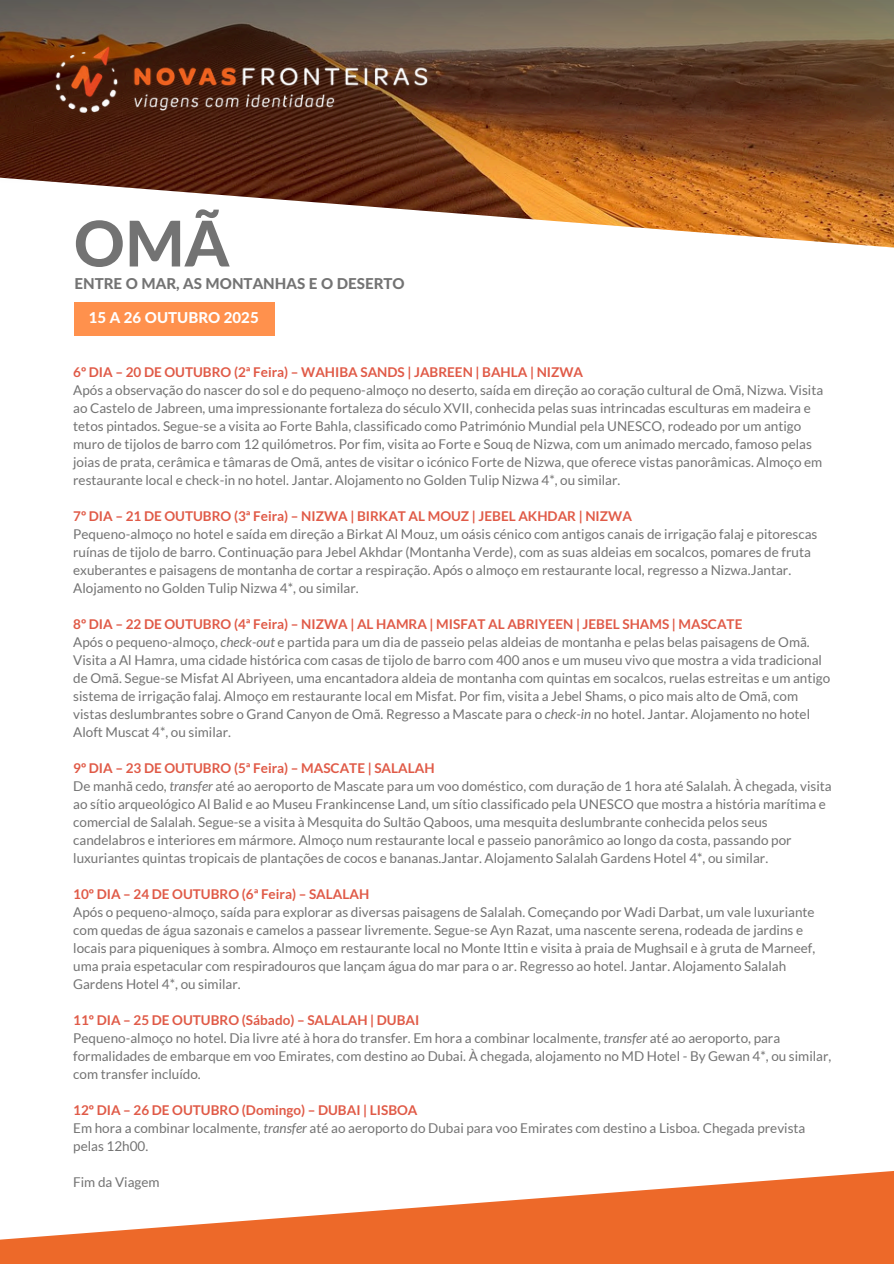
<style>
.page{position:relative;width:894px;height:1264px;background:#fff}
.page>*{position:absolute;margin:0;border:0;box-sizing:border-box;transform-origin:0 0}
.t1{font:800 63px "Lato Latin";color:#737373}
.t2{font:800 15px "Lato Latin";color:#737373}
.t3{font:800 15px "Lato Latin";color:#fff}
.t4{font:13.5px/18px "Lato";color:#737373}
.t5{font:700 13.5px "Lato";color:#e05a47}
.s1{font-style:italic}
</style>
<div class="page">
<svg style="left:0;top:1171px;width:893px;height:92px;fill:#ed6929"></svg>
<svg style="left:56px;top:182px;width:837px;height:154px"></svg>
<div style="left:74px;top:302px;width:201px;height:33px;background:#ff914d"></div>
<img style="left:0;top:0;width:893px;height:182px">
<p class="t1" style="left:74px;top:216px;width:157px">OMÃ</p>
<p class="t2" style="left:74px;top:277px;width:331px">ENTRE O MAR, AS MONTANHAS E O DESERTO</p>
<p class="t3" style="left:89px;top:311px;width:171px">15 A 26 OUTUBRO 2025</p>
<p class="t5" style="left:73px;top:363px;width:511px">6º DIA – 20 DE OUTUBRO (2ª Feira) – WAHIBA SANDS | JABREEN | BAHLA | NIZWA</p>
<p class="t4" style="left:73px;top:381px;width:751px">Após a observação do nascer do sol e do pequeno-almoço no deserto, saída em direção ao coração cultural de Omã, Nizwa. Visita ao Castelo de Jabreen, uma impressionante fortaleza do século XVII, conhecida pelas suas intrincadas esculturas em madeira e tetos pintados. Segue-se a visita ao Forte Bahla, classificado como Património Mundial pela UNESCO, rodeado por um antigo muro de tijolos de barro com 12 quilómetros. Por fim, visita ao Forte e Souq de Nizwa, com um animado mercado, famoso pelas joias de prata, cerâmica e tâmaras de Omã, antes de visitar o icónico Forte de Nizwa, que oferece vistas panorâmicas. Almoço em restaurante local e check-in no hotel. Jantar. Alojamento no Golden Tulip Nizwa 4*, ou similar.</p>
<h1 class="t5" style="left:73px;top:507px;width:560px">7º DIA – 21 DE OUTUBRO (3ª Feira) – NIZWA | BIRKAT AL MOUZ | JEBEL AKHDAR | NIZWA</h1>
<h2 class="t4" style="left:73px;top:525px;width:745px">Pequeno-almoço no hotel e saída em direção a Birkat Al Mouz, um oásis cénico com antigos canais de irrigação falaj e pitorescas ruínas de tijolo de barro. Continuação para Jebel Akhdar (Montanha Verde), com as suas aldeias em socalcos, pomares de fruta exuberantes e paisagens de montanha de cortar a respiração. Após o almoço em restaurante local, regresso a Nizwa.Jantar.<br>Alojamento no Golden Tulip Nizwa 4*, ou similar.</h2>
<h2 class="t5" style="left:73px;top:615px;width:670px">8º DIA – 22 DE OUTUBRO (4ª Feira) – NIZWA | AL HAMRA | MISFAT AL ABRIYEEN | JEBEL SHAMS | MASCATE</h2>
<p class="t4" style="left:73px;top:633px;width:758px">Após o pequeno-almoço, <span class="s1">check-out</span> e partida para um dia de passeio pelas aldeias de montanha e pelas belas paisagens de Omã.<br>Visita a Al Hamra, uma cidade histórica com casas de tijolo de barro com 400 anos e um museu vivo que mostra a vida tradicional de Omã. Segue-se Misfat Al Abriyeen, uma encantadora aldeia de montanha com quintas em socalcos, ruelas estreitas e um antigo sistema de irrigação falaj. Almoço em restaurante local em Misfat. Por fim, visita a Jebel Shams, o pico mais alto de Omã, com vistas deslumbrantes sobre o Grand Canyon de Omã. Regresso a Mascate para o <span class="s1">check-in</span> no hotel. Jantar. Alojamento no hotel Aloft Muscat 4*, ou similar.</p>
<p class="t5" style="left:73px;top:759px;width:363px">9º DIA – 23 DE OUTUBRO (5ª Feira) – MASCATE | SALALAH</p>
<p class="t4" style="left:73px;top:777px;width:759px">De manhã cedo, <span class="s1">transfer</span> até ao aeroporto de Mascate para um voo doméstico, com duração de 1 hora até Salalah. À chegada, visita ao sítio arqueológico Al Balid e ao Museu Frankincense Land, um sítio classificado pela UNESCO que mostra a história marítima e comercial de Salalah. Segue-se a visita à Mesquita do Sultão Qaboos, uma mesquita deslumbrante conhecida pelos seus candelabros e interiores em mármore. Almoço num restaurante local e passeio panorâmico ao longo da costa, passando por luxuriantes quintas tropicais de plantações de cocos e bananas.Jantar. Alojamento Salalah Gardens Hotel 4*, ou similar.</p>
<p class="t5" style="left:73px;top:885px;width:297px">10º DIA – 24 DE OUTUBRO (6ª Feira) – SALALAH</p>
<p class="t4" style="left:73px;top:903px;width:743px">Após o pequeno-almoço, saída para explorar as diversas paisagens de Salalah. Começando por Wadi Darbat, um vale luxuriante com quedas de água sazonais e camelos a passear livremente. Segue-se Ayn Razat, uma nascente serena, rodeada de jardins e locais para piqueniques à sombra. Almoço em restaurante local no Monte Ittin e visita à praia de Mughsail e à gruta de Marneef, uma praia espetacular com respiradouros que lançam água do mar para o ar. Regresso ao hotel. Jantar. Alojamento Salalah Gardens Hotel 4*, ou similar.</p>
<p class="t5" style="left:73px;top:1011px;width:347px">11º DIA – 25 DE OUTUBRO (Sábado) – SALALAH | DUBAI</p>
<p class="t4" style="left:73px;top:1029px;width:759px">Pequeno-almoço no hotel. Dia livre até à hora do transfer. Em hora a combinar localmente, <span class="s1">transfer</span> até ao aeroporto, para formalidades de embarque em voo Emirates, com destino ao Dubai. À chegada, alojamento no MD Hotel - By Gewan 4*, ou similar, com transfer incluído.</p>
<p class="t5" style="left:73px;top:1101px;width:346px">12º DIA – 26 DE OUTUBRO (Domingo) – DUBAI | LISBOA</p>
<p class="t4" style="left:73px;top:1119px;width:733px">Em hora a combinar localmente, <span class="s1">transfer</span> até ao aeroporto do Dubai para voo Emirates com destino a Lisboa. Chegada prevista pelas 12h00.</p>
<p class="t4" style="left:73px;top:1173px;width:88px">Fim da Viagem</p>
</div>
